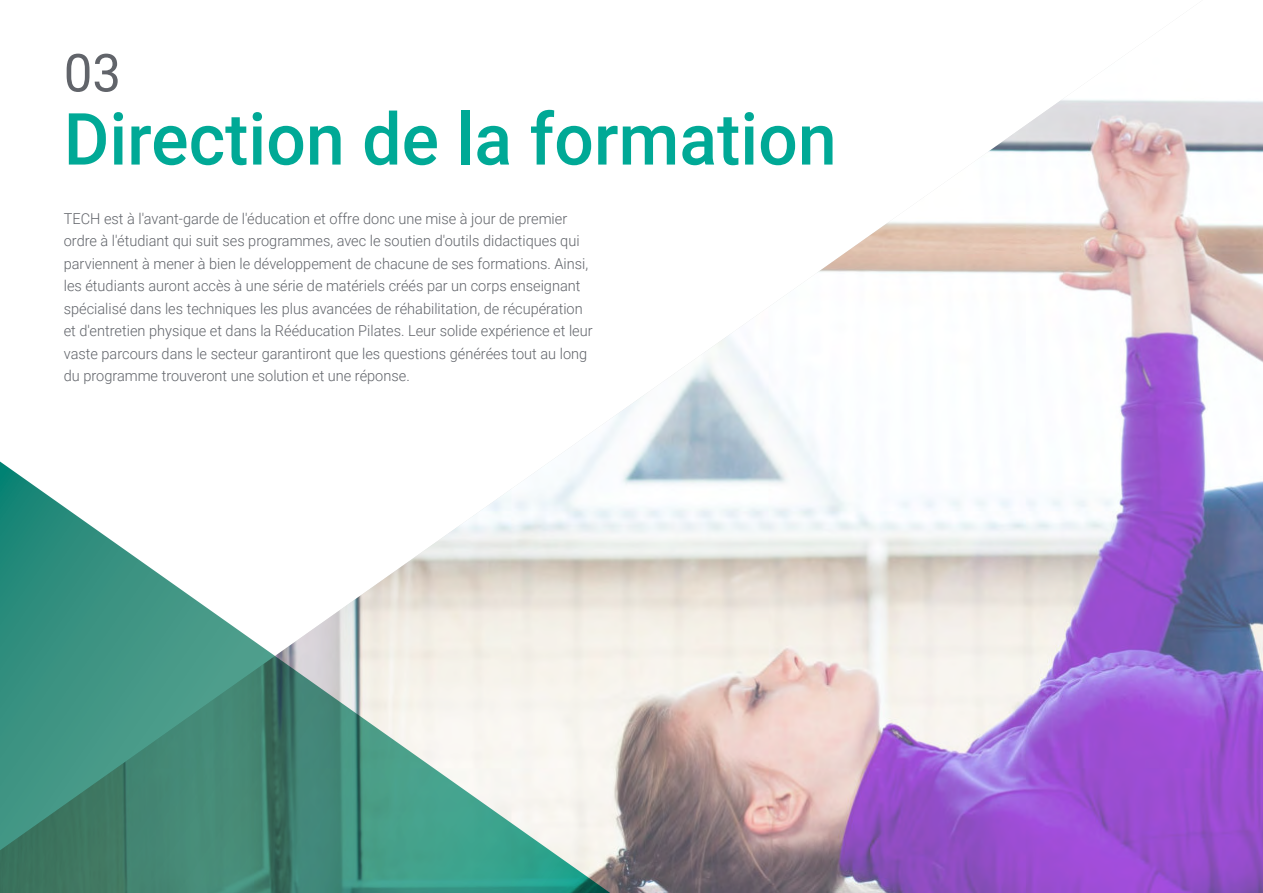
<style>
.page{position:relative;width:1263px;height:893px;background:#fff}
.page>*{position:absolute;margin:0;border:0;box-sizing:border-box;transform-origin:0 0}
.t1{font:500 72px "Roboto";color:#00a996}
.t2{font:52.5px "Roboto";color:#61646a}
.t3{font:300 15px/22.5px "Roboto";color:#61646a}
</style>
<div class="page">
<img style="left:575px;top:99px;width:688px;height:794px">
<svg style="left:0;top:446px;width:640px;height:447px"></svg>
<h2 class="t2" style="left:64px;top:36px;width:59px">03</h2>
<h1 class="t1" style="left:64px;top:89px;width:774px">Direction de la formation</h1>
<p class="t3" style="left:64px;top:207px;width:530px">TECH est à l'avant-garde de l'éducation et offre donc une mise à jour de premier ordre à l'étudiant qui suit ses programmes, avec le soutien d'outils didactiques qui parviennent à mener à bien le développement de chacune de ses formations. Ainsi, les étudiants auront accès à une série de matériels créés par un corps enseignant spécialisé dans les techniques les plus avancées de réhabilitation, de récupération et d'entretien physique et dans la Rééducation Pilates. Leur solide expérience et leur vaste parcours dans le secteur garantiront que les questions générées tout au long du programme trouveront une solution et une réponse.</p>
</div>
